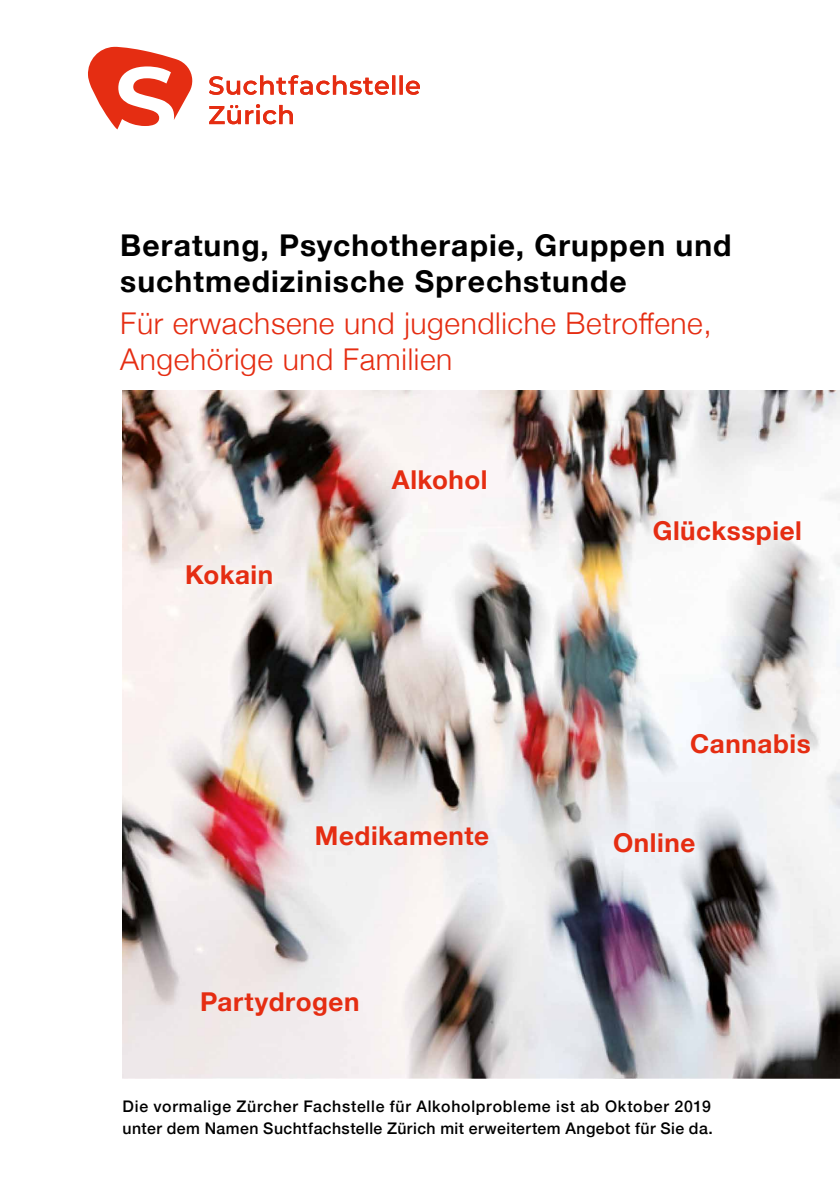
<style>
.page{position:relative;width:840px;height:1191px;background:#fff}
.page>*{position:absolute;margin:0;border:0;box-sizing:border-box;transform-origin:0 0}
.t1{font:700 30px/36px "Helvetica Neue";letter-spacing:.035em;color:#000}
.t2{font:300 30px/36px "Helvetica Neue";letter-spacing:.02em;color:#e52d12}
.t3{font:700 26px "Helvetica Neue";letter-spacing:.02em;color:#e52d12}
.t4{font:500 16px/22px "Helvetica Neue";letter-spacing:.035em;color:#000}
</style>
<div class="page">
<img style="left:122px;top:391px;width:717px;height:687px">
<svg style="left:209px;top:104px;width:84px;height:20px"></svg>
<svg style="left:209px;top:75px;width:211px;height:20px"></svg>
<svg style="left:88px;top:47px;width:104px;height:82px"></svg>
<h1 class="t1" style="left:120px;top:228px;width:612px">Beratung, Psychotherapie, Gruppen und suchtmedizinische Sprechstunde</h1>
<h1 class="t2" style="left:120px;top:303px;width:592px">Für erwachsene und jugendliche Betroffene,<br>Angehörige und Familien</h1>
<h2 class="t3" style="left:185px;top:554px;width:90px">Kokain</h2>
<h2 class="t3" style="left:391px;top:459px;width:97px">Alkohol</h2>
<h2 class="t3" style="left:652px;top:510px;width:150px">Glücksspiel</h2>
<h2 class="t3" style="left:690px;top:723px;width:122px">Cannabis</h2>
<h2 class="t3" style="left:315px;top:815px;width:175px">Medikamente</h2>
<h2 class="t3" style="left:612px;top:822px;width:84px">Online</h2>
<h2 class="t3" style="left:200px;top:981px;width:161px">Partydrogen</h2>
<p class="t4" style="left:122px;top:1094px;width:591px">Die vormalige Zürcher Fachstelle für Alkoholprobleme ist ab Oktober 2019 unter dem Namen Suchtfachstelle Zürich mit erweitertem Angebot für Sie da.</p>
</div>
